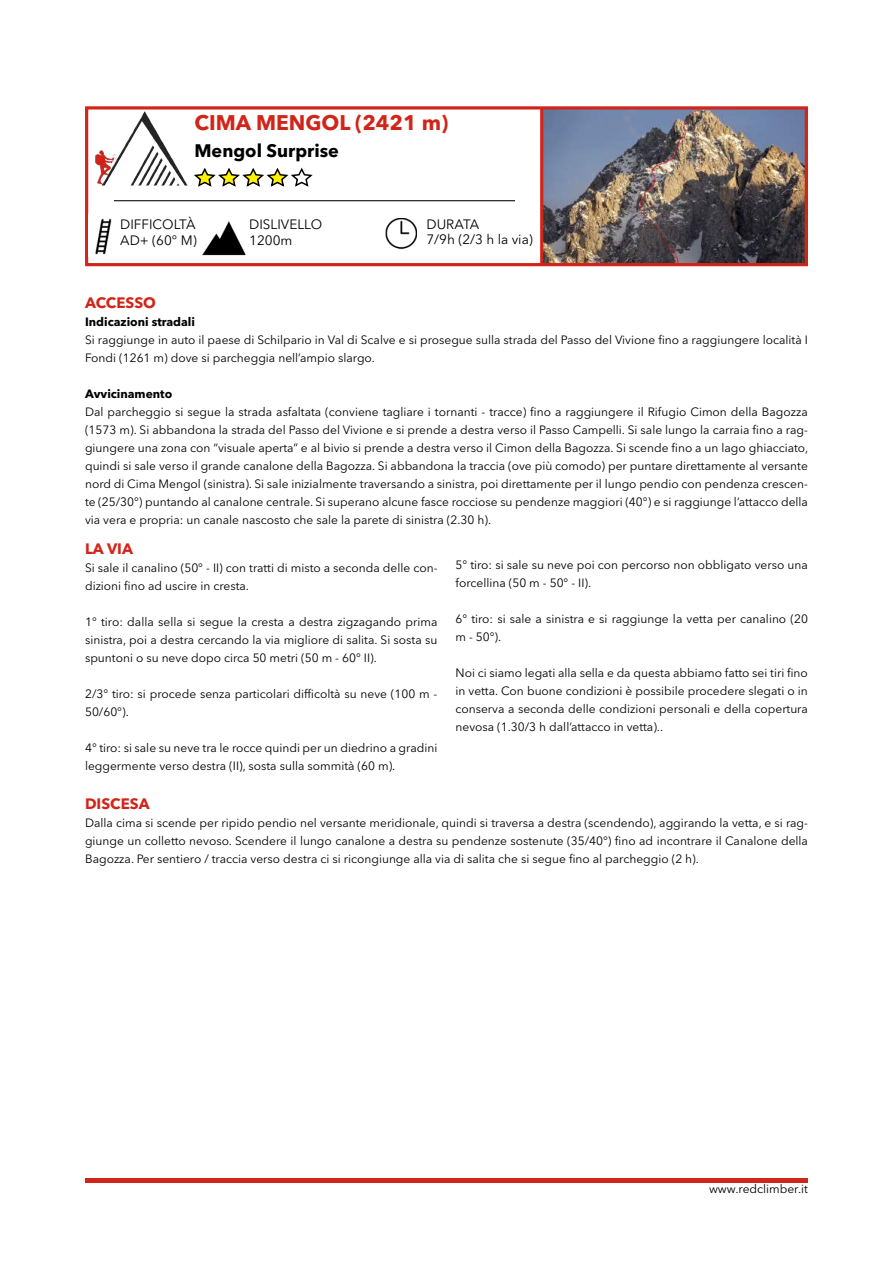
<style>
.page{position:relative;width:893px;height:1263px;background:#fff}
.page>*{position:absolute;margin:0;border:0;box-sizing:border-box;transform-origin:0 0}
.t1{font:700 21px "Avenir Next LT Pro";color:#d22519}
.t2{font:700 18px "Avenir Next LT Pro";color:#000}
.t3{font:700 15px "Avenir Next LT Pro";color:#d22519}
.t4{font:13.5px "Avenir Next LT Pro";color:#000}
.t5{font:12px/18px "Avenir Next LT Pro";color:#000}
.t6{font:700 12px "Avenir Next LT Pro";color:#000}
</style>
<div class="page">
<img style="left:543px;top:110px;width:261px;height:152px">
<hr style="left:85px;top:1178px;width:723px;height:4px;background:#d22519">
<img style="left:95px;top:112px;width:93px;height:74px">
<div style="left:85px;top:106px;width:723px;height:160px;border:3px solid #d22519"></div>
<img style="left:95px;top:218px;width:17px;height:37px">
<img style="left:202px;top:221px;width:44px;height:35px">
<img style="left:385px;top:218px;width:32px;height:32px">
<svg style="left:194px;top:168px;width:119px;height:19px"></svg>
<hr style="left:540px;top:109px;width:3px;height:156px;background:#d22519">
<hr style="left:114px;top:200px;width:401px;height:1px;background:#000">
<h1 class="t1" style="left:194px;top:109px;width:256px">CIMA MENGOL (2421 m)</h1>
<h2 class="t2" style="left:194px;top:139px;width:146px">Mengol Surprise</h2>
<p class="t4" style="left:120px;top:216px;width:77px">DIFFICOLTÀ</p>
<p class="t4" style="left:249px;top:216px;width:74px">DISLIVELLO</p>
<p class="t4" style="left:426px;top:216px;width:54px">DURATA</p>
<p class="t4" style="left:120px;top:233px;width:78px">AD+ (60° M)</p>
<p class="t4" style="left:249px;top:233px;width:45px">1200m</p>
<p class="t4" style="left:426px;top:231px;width:108px">7/9h (2/3 h la via)</p>
<p class="t3" style="left:85px;top:293px;width:72px">ACCESSO</p>
<p class="t6" style="left:85px;top:314px;width:112px">Indicazioni stradali</p>
<p class="t5" style="left:85px;top:330px;width:724px">Si raggiunge in auto il paese di Schilpario in Val di Scalve e si prosegue sulla strada del Passo del Vivione fino a raggiungere località I<br>Fondi (1261 m) dove si parcheggia nell’ampio slargo.</p>
<p class="t6" style="left:85px;top:386px;width:89px">Avvicinamento</p>
<p class="t5" style="left:85px;top:402px;width:725px;text-align:justify">Dal parcheggio si segue la strada asfaltata (conviene tagliare i tornanti - tracce) fino a raggiungere il Rifugio Cimon della Bagozza (1573 m). Si abbandona la strada del Passo del Vivione e si prende a destra verso il Passo Campelli. Si sale lungo la carraia fino a rag&shy;giungere una zona con “visuale aperta” e al bivio si prende a destra verso il Cimon della Bagozza. Si scende fino a un lago ghiacciato, quindi si sale verso il grande canalone della Bagozza. Si abbandona la traccia (ove più comodo) per puntare direttamente al versante nord di Cima Mengol (sinistra). Si sale inizialmente traversando a sinistra, poi direttamente per il lungo pendio con pendenza crescen&shy;te (25/30°) puntando al canalone centrale. Si superano alcune fasce rocciose su pendenze maggiori (40°) e si raggiunge l’attacco della via vera e propria: un canale nascosto che sale la parete di sinistra (2.30 h).</p>
<p class="t3" style="left:85px;top:539px;width:49px">LA VIA</p>
<p class="t5" style="left:85px;top:558px;width:354px">Si sale il canalino (50° - II) con tratti di misto a seconda delle con&shy;dizioni fino ad uscire in cresta.</p>
<p class="t5" style="left:85px;top:612px;width:354px;text-align:justify">1° tiro: dalla sella si segue la cresta a destra zigzagando prima sinistra, poi a destra cercando la via migliore di salita. Si sosta su spuntoni o su neve dopo circa 50 metri (50 m - 60° II).</p>
<p class="t5" style="left:85px;top:684px;width:354px">2/3° tiro: si procede senza particolari difficoltà su neve (100 m -<br>50/60°).</p>
<p class="t5" style="left:85px;top:738px;width:354px">4° tiro: si sale su neve tra le rocce quindi per un diedrino a gradini leggermente verso destra (II), sosta sulla sommità (60 m).</p>
<p class="t5" style="left:455px;top:556px;width:354px">5° tiro: si sale su neve poi con percorso non obbligato verso una forcellina (50 m - 50° - II).</p>
<p class="t5" style="left:455px;top:610px;width:354px">6° tiro: si sale a sinistra e si raggiunge la vetta per canalino (20 m - 50°).</p>
<p class="t5" style="left:455px;top:664px;width:354px;text-align:justify">Noi ci siamo legati alla sella e da questa abbiamo fatto sei tiri fino in vetta. Con buone condizioni è possibile procedere slegati o in conserva a seconda delle condizioni personali e della copertura nevosa (1.30/3 h dall’attacco in vetta)..</p>
<p class="t3" style="left:85px;top:794px;width:66px">DISCESA</p>
<p class="t5" style="left:85px;top:813px;width:724px;text-align:justify">Dalla cima si scende per ripido pendio nel versante meridionale, quindi si traversa a destra (scendendo), aggirando la vetta, e si rag&shy;giunge un colletto nevoso. Scendere il lungo canalone a destra su pendenze sostenute (35/40°) fino ad incontrare il Canalone della Bagozza. Per sentiero / traccia verso destra ci si ricongiunge alla via di salita che si segue fino al parcheggio (2 h).</p>
<p class="t5" style="left:709px;top:1180px;width:100px">www.redclimber.it</p>
</div>
